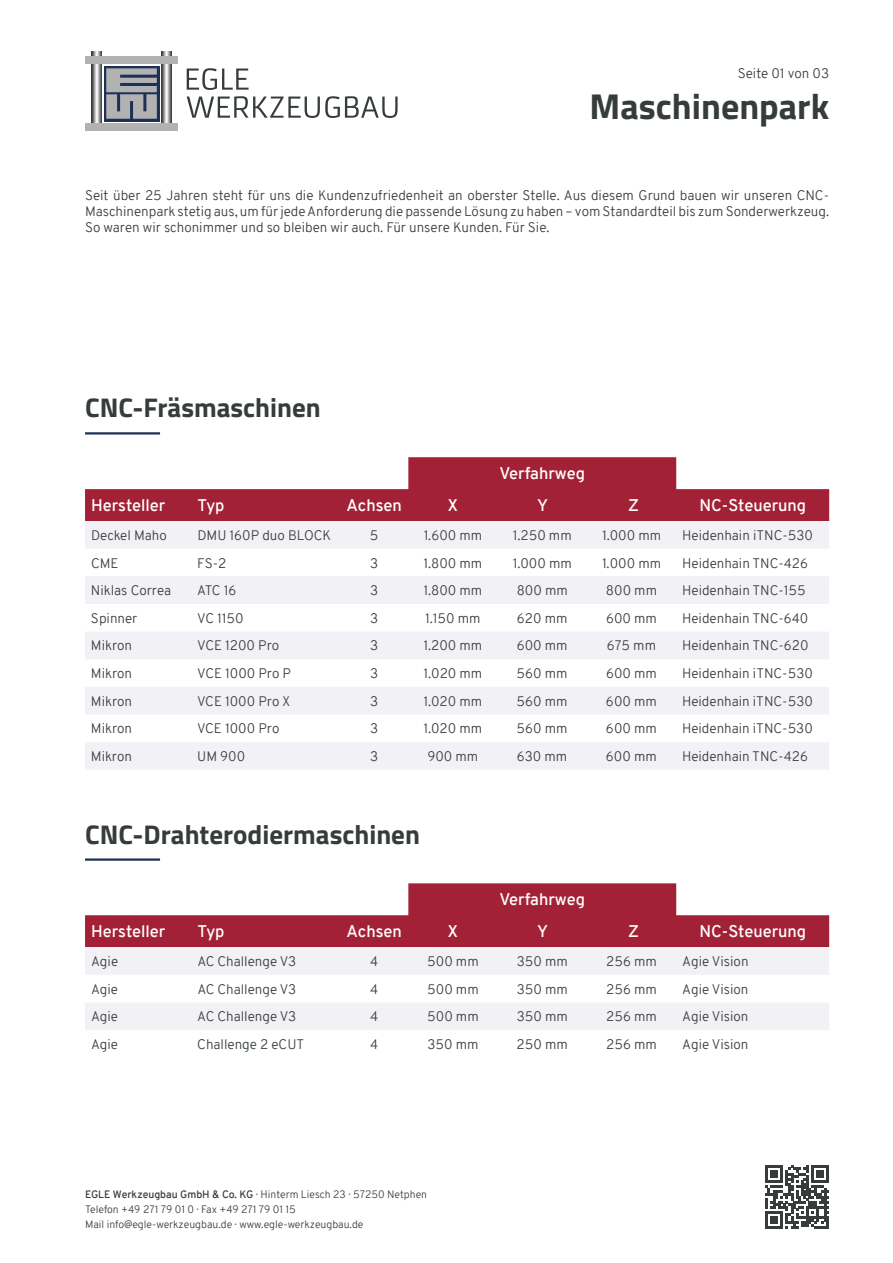
<style>
.page{position:relative;width:893px;height:1263px;background:#fff}
.page>*{position:absolute;margin:0;border:0;box-sizing:border-box;transform-origin:0 0}
.t1{font:700 36px "Titillium Web";color:#363c3c}
.t2{font:700 27px "Titillium Web";color:#363c3c}
.t3{font:600 16.5px "Overpass";color:#fff}
.t4{font:300 13.5px/16.2px "Overpass";color:#363c3c;text-align:justify}
.t5{font:300 10.5px/15px "Overpass";color:#383d3d}
.s1{font-weight:600}
</style>
<div class="page">
<svg style="left:85px;top:457px;width:744px;height:64px;fill:#a32136"></svg>
<svg style="left:85px;top:521px;width:744px;height:249px;fill:#f2f1f5"></svg>
<hr style="left:85px;top:432px;width:75px;height:2px;background:#1d3156">
<svg style="left:85px;top:883px;width:744px;height:64px;fill:#a32136"></svg>
<svg style="left:85px;top:947px;width:744px;height:83px;fill:#f2f1f5"></svg>
<hr style="left:85px;top:858px;width:75px;height:3px;background:#1d3156">
<svg style="left:187px;top:96px;width:211px;height:22px"></svg>
<svg style="left:187px;top:68px;width:62px;height:22px"></svg>
<div style="left:104px;top:66px;width:55px;height:55px;background:#1d3156"></div>
<svg style="left:106px;top:68px;width:51px;height:51px;background:#93979e"></svg>
<svg style="left:92px;top:51px;width:9px;height:72px"></svg>
<svg style="left:161px;top:51px;width:10px;height:72px"></svg>
<div style="left:85px;top:56px;width:92px;height:8px;background:#b3b2b2"></div>
<div style="left:85px;top:123px;width:92px;height:8px;background:#b3b2b2"></div>
<svg style="left:765px;top:1165px;width:64px;height:64px"></svg>
<p class="t4" style="left:738px;top:66px;width:93px">Seite 01 von 03</p>
<h1 class="t1" style="left:590px;top:78px;width:241px">Maschinenpark</h1>
<p class="t4" style="left:85px;top:187px;width:746px">Seit über 25 Jahren steht für uns die Kundenzufriedenheit an oberster Stelle. Aus diesem Grund bauen wir unseren CNC-Maschinenpark stetig aus, um für jede Anforderung die passende Lösung zu haben – vom Standardteil bis zum Sonderwerkzeug.<br>So waren wir schonimmer und so bleiben wir auch. Für unsere Kunden. Für Sie.</p>
<h2 class="t2" style="left:85px;top:387px;width:237px">CNC-Fräsmaschinen</h2>
<p class="t3" style="left:499px;top:462px;width:87px">Verfahrweg</p>
<p class="t3" style="left:91px;top:494px;width:76px">Hersteller</p>
<p class="t3" style="left:197px;top:494px;width:29px">Typ</p>
<p class="t3" style="left:347px;top:494px;width:57px">Achsen</p>
<p class="t3" style="left:448px;top:494px;width:12px">X</p>
<p class="t3" style="left:537px;top:494px;width:12px">Y</p>
<p class="t3" style="left:628px;top:494px;width:12px">Z</p>
<p class="t3" style="left:699px;top:494px;width:108px">NC-Steuerung</p>
<p class="t4" style="left:91px;top:527px;width:77px">Deckel Maho</p>
<p class="t4" style="left:197px;top:527px;width:135px">DMU 160P duo BLOCK</p>
<p class="t4" style="left:370px;top:527px;width:10px">5</p>
<p class="t4" style="left:424px;top:527px;width:60px">1.600 mm</p>
<p class="t4" style="left:513px;top:527px;width:60px">1.250 mm</p>
<p class="t4" style="left:602px;top:527px;width:61px">1.000 mm</p>
<p class="t4" style="left:682px;top:527px;width:132px">Heidenhain iTNC-530</p>
<p class="t4" style="left:91px;top:555px;width:29px">CME</p>
<p class="t4" style="left:197px;top:555px;width:31px">FS-2</p>
<p class="t4" style="left:370px;top:555px;width:10px">3</p>
<p class="t4" style="left:424px;top:555px;width:60px">1.800 mm</p>
<p class="t4" style="left:513px;top:555px;width:61px">1.000 mm</p>
<p class="t4" style="left:602px;top:555px;width:61px">1.000 mm</p>
<p class="t4" style="left:682px;top:555px;width:128px">Heidenhain TNC-426</p>
<p class="t4" style="left:91px;top:582px;width:82px">Niklas Correa</p>
<p class="t4" style="left:197px;top:582px;width:41px">ATC 16</p>
<p class="t4" style="left:370px;top:582px;width:10px">3</p>
<p class="t4" style="left:424px;top:582px;width:60px">1.800 mm</p>
<p class="t4" style="left:517px;top:582px;width:53px">800 mm</p>
<p class="t4" style="left:606px;top:582px;width:53px">800 mm</p>
<p class="t4" style="left:682px;top:582px;width:125px">Heidenhain TNC-155</p>
<p class="t4" style="left:91px;top:610px;width:48px">Spinner</p>
<p class="t4" style="left:197px;top:610px;width:48px">VC 1150</p>
<p class="t4" style="left:370px;top:610px;width:10px">3</p>
<p class="t4" style="left:425px;top:610px;width:57px">1.150 mm</p>
<p class="t4" style="left:517px;top:610px;width:52px">620 mm</p>
<p class="t4" style="left:606px;top:610px;width:52px">600 mm</p>
<p class="t4" style="left:682px;top:610px;width:128px">Heidenhain TNC-640</p>
<p class="t4" style="left:91px;top:638px;width:43px">Mikron</p>
<p class="t4" style="left:197px;top:638px;width:83px">VCE 1200 Pro</p>
<p class="t4" style="left:370px;top:638px;width:10px">3</p>
<p class="t4" style="left:423px;top:638px;width:60px">1.200 mm</p>
<p class="t4" style="left:517px;top:638px;width:52px">600 mm</p>
<p class="t4" style="left:607px;top:638px;width:51px">675 mm</p>
<p class="t4" style="left:682px;top:638px;width:128px">Heidenhain TNC-620</p>
<p class="t4" style="left:91px;top:665px;width:43px">Mikron</p>
<p class="t4" style="left:197px;top:665px;width:95px">VCE 1000 Pro P</p>
<p class="t4" style="left:370px;top:665px;width:10px">3</p>
<p class="t4" style="left:423px;top:665px;width:60px">1.020 mm</p>
<p class="t4" style="left:517px;top:665px;width:53px">560 mm</p>
<p class="t4" style="left:606px;top:665px;width:52px">600 mm</p>
<p class="t4" style="left:682px;top:665px;width:132px">Heidenhain iTNC-530</p>
<p class="t4" style="left:91px;top:693px;width:43px">Mikron</p>
<p class="t4" style="left:197px;top:693px;width:94px">VCE 1000 Pro X</p>
<p class="t4" style="left:370px;top:693px;width:10px">3</p>
<p class="t4" style="left:423px;top:693px;width:60px">1.020 mm</p>
<p class="t4" style="left:517px;top:693px;width:53px">560 mm</p>
<p class="t4" style="left:606px;top:693px;width:52px">600 mm</p>
<p class="t4" style="left:682px;top:693px;width:132px">Heidenhain iTNC-530</p>
<p class="t4" style="left:91px;top:721px;width:43px">Mikron</p>
<p class="t4" style="left:197px;top:721px;width:84px">VCE 1000 Pro</p>
<p class="t4" style="left:370px;top:721px;width:10px">3</p>
<p class="t4" style="left:423px;top:721px;width:60px">1.020 mm</p>
<p class="t4" style="left:517px;top:721px;width:53px">560 mm</p>
<p class="t4" style="left:606px;top:721px;width:52px">600 mm</p>
<p class="t4" style="left:682px;top:721px;width:132px">Heidenhain iTNC-530</p>
<p class="t4" style="left:91px;top:748px;width:43px">Mikron</p>
<p class="t4" style="left:197px;top:748px;width:50px">UM 900</p>
<p class="t4" style="left:370px;top:748px;width:10px">3</p>
<p class="t4" style="left:427px;top:748px;width:52px">900 mm</p>
<p class="t4" style="left:517px;top:748px;width:52px">630 mm</p>
<p class="t4" style="left:606px;top:748px;width:52px">600 mm</p>
<p class="t4" style="left:682px;top:748px;width:128px">Heidenhain TNC-426</p>
<h2 class="t2" style="left:85px;top:813px;width:336px">CNC-Drahterodiermaschinen</h2>
<p class="t3" style="left:499px;top:888px;width:87px">Verfahrweg</p>
<p class="t3" style="left:91px;top:920px;width:76px">Hersteller</p>
<p class="t3" style="left:197px;top:920px;width:29px">Typ</p>
<p class="t3" style="left:347px;top:920px;width:57px">Achsen</p>
<p class="t3" style="left:448px;top:920px;width:12px">X</p>
<p class="t3" style="left:537px;top:920px;width:12px">Y</p>
<p class="t3" style="left:628px;top:920px;width:12px">Z</p>
<p class="t3" style="left:699px;top:920px;width:108px">NC-Steuerung</p>
<p class="t4" style="left:91px;top:953px;width:29px">Agie</p>
<p class="t4" style="left:197px;top:953px;width:100px">AC Challenge V3</p>
<p class="t4" style="left:370px;top:953px;width:10px">4</p>
<p class="t4" style="left:427px;top:953px;width:53px">500 mm</p>
<p class="t4" style="left:517px;top:953px;width:53px">350 mm</p>
<p class="t4" style="left:606px;top:953px;width:52px">256 mm</p>
<p class="t4" style="left:682px;top:953px;width:68px">Agie Vision</p>
<p class="t4" style="left:91px;top:981px;width:29px">Agie</p>
<p class="t4" style="left:197px;top:981px;width:100px">AC Challenge V3</p>
<p class="t4" style="left:370px;top:981px;width:10px">4</p>
<p class="t4" style="left:427px;top:981px;width:53px">500 mm</p>
<p class="t4" style="left:517px;top:981px;width:53px">350 mm</p>
<p class="t4" style="left:606px;top:981px;width:52px">256 mm</p>
<p class="t4" style="left:682px;top:981px;width:68px">Agie Vision</p>
<p class="t4" style="left:91px;top:1008px;width:29px">Agie</p>
<p class="t4" style="left:197px;top:1008px;width:100px">AC Challenge V3</p>
<p class="t4" style="left:370px;top:1008px;width:10px">4</p>
<p class="t4" style="left:427px;top:1008px;width:53px">500 mm</p>
<p class="t4" style="left:517px;top:1008px;width:53px">350 mm</p>
<p class="t4" style="left:606px;top:1008px;width:52px">256 mm</p>
<p class="t4" style="left:682px;top:1008px;width:68px">Agie Vision</p>
<p class="t4" style="left:91px;top:1036px;width:29px">Agie</p>
<p class="t4" style="left:197px;top:1036px;width:108px">Challenge 2 eCUT</p>
<p class="t4" style="left:370px;top:1036px;width:10px">4</p>
<p class="t4" style="left:427px;top:1036px;width:53px">350 mm</p>
<p class="t4" style="left:517px;top:1036px;width:53px">250 mm</p>
<p class="t4" style="left:606px;top:1036px;width:52px">256 mm</p>
<p class="t4" style="left:682px;top:1036px;width:68px">Agie Vision</p>
<p class="t5" style="left:85px;top:1187px;width:344px"><span class="s1">EGLE Werkzeugbau GmbH &amp; Co. KG</span> · Hinterm Liesch 23 · 57250 Netphen<br>Telefon +49 271 79 01 0 · Fax +49 271 79 01 15<br>Mail info@egle-werkzeugbau.de · www.egle-werkzeugbau.de</p>
</div>
